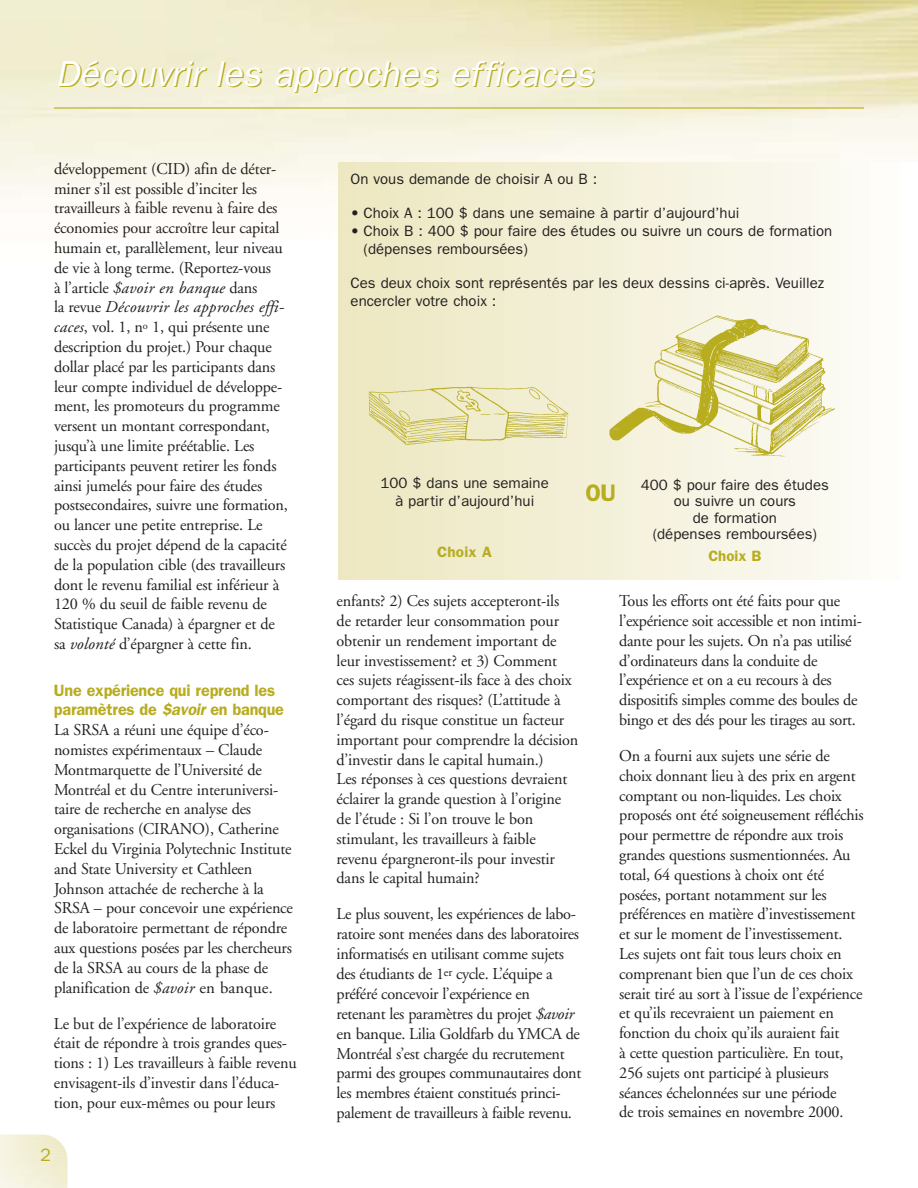
<style>
.page{position:relative;width:918px;height:1188px;background:#fff}
.page>*{position:absolute;margin:0;border:0;box-sizing:border-box;transform-origin:0 0}
.t1{font:italic 36px "Franklin Gothic";color:#b8ac1f}
.t2{font:600 24px "Franklin Gothic";color:#b8ac1f}
.t3{font:18px "Franklin Gothic";color:#b8ac1f}
.t4{font:16.5px/19.8px "Adobe Garamond";letter-spacing:-.01em;color:#231f1f}
.t5{font:600 16.5px/19.5px "Franklin Gothic";letter-spacing:-.01em;color:#b8ac1f}
.t6{font:15px/18px "Franklin Gothic";color:#231f1f}
.t7{font:600 15px "Franklin Gothic";letter-spacing:.005em;color:#b8ac1f}
.s1{font-style:italic}
</style>
<div class="page">
<img style="left:0;top:1135px;width:68px;height:53px">
<hr style="left:54px;top:107px;width:810px;height:2px;background:#b8ac1f">
<div style="left:338px;top:162px;width:8px;height:417px;background:#ede8c1"></div>
<div style="left:347px;top:162px;width:9px;height:417px;background:#eee8c2"></div>
<div style="left:357px;top:162px;width:9px;height:417px;background:#eee8c3"></div>
<div style="left:367px;top:162px;width:9px;height:417px;background:#eee9c3"></div>
<div style="left:377px;top:162px;width:9px;height:417px;background:#eee9c5"></div>
<div style="left:387px;top:162px;width:8px;height:417px;background:#eee9c5"></div>
<div style="left:396px;top:162px;width:9px;height:417px;background:#eeeac7"></div>
<div style="left:406px;top:162px;width:9px;height:417px;background:#eeeac7"></div>
<div style="left:416px;top:162px;width:9px;height:417px;background:#eeeac8"></div>
<div style="left:426px;top:162px;width:9px;height:417px;background:#efebc8"></div>
<div style="left:436px;top:162px;width:9px;height:417px;background:#efebca"></div>
<div style="left:446px;top:162px;width:9px;height:417px;background:#efebcb"></div>
<div style="left:456px;top:162px;width:9px;height:417px;background:#f0eccc"></div>
<div style="left:466px;top:162px;width:9px;height:417px;background:#f0eccd"></div>
<div style="left:476px;top:162px;width:8px;height:417px;background:#f0edce"></div>
<div style="left:485px;top:162px;width:9px;height:417px;background:#f0edcf"></div>
<div style="left:495px;top:162px;width:9px;height:417px;background:#f0edcf"></div>
<div style="left:505px;top:162px;width:9px;height:417px;background:#f1eed1"></div>
<div style="left:515px;top:162px;width:9px;height:417px;background:#f1eed2"></div>
<div style="left:525px;top:162px;width:9px;height:417px;background:#f1eed2"></div>
<div style="left:535px;top:162px;width:9px;height:417px;background:#f2eed4"></div>
<div style="left:545px;top:162px;width:9px;height:417px;background:#f2eed4"></div>
<div style="left:555px;top:162px;width:9px;height:417px;background:#f3efd6"></div>
<div style="left:565px;top:162px;width:8px;height:417px;background:#f3efd6"></div>
<div style="left:574px;top:162px;width:9px;height:417px;background:#f3efd7"></div>
<div style="left:584px;top:162px;width:9px;height:417px;background:#f3f0d8"></div>
<div style="left:594px;top:162px;width:9px;height:417px;background:#f3f0d8"></div>
<div style="left:604px;top:162px;width:9px;height:417px;background:#f3f0da"></div>
<div style="left:614px;top:162px;width:9px;height:417px;background:#f4f1db"></div>
<div style="left:624px;top:162px;width:9px;height:417px;background:#f4f1dc"></div>
<div style="left:634px;top:162px;width:9px;height:417px;background:#f6f2de"></div>
<div style="left:644px;top:162px;width:9px;height:417px;background:#f6f2de"></div>
<div style="left:654px;top:162px;width:8px;height:417px;background:#f6f2df"></div>
<div style="left:663px;top:162px;width:9px;height:417px;background:#f6f3e0"></div>
<div style="left:673px;top:162px;width:9px;height:417px;background:#f6f3e0"></div>
<div style="left:683px;top:162px;width:9px;height:417px;background:#f6f3e2"></div>
<div style="left:693px;top:162px;width:9px;height:417px;background:#f6f4e4"></div>
<div style="left:703px;top:162px;width:9px;height:417px;background:#f6f4e4"></div>
<div style="left:713px;top:162px;width:9px;height:417px;background:#f7f6e6"></div>
<div style="left:723px;top:162px;width:9px;height:417px;background:#f7f6e7"></div>
<div style="left:733px;top:162px;width:9px;height:417px;background:#f7f6e7"></div>
<div style="left:743px;top:162px;width:8px;height:417px;background:#f8f6e9"></div>
<div style="left:752px;top:162px;width:9px;height:417px;background:#f8f6ea"></div>
<div style="left:762px;top:162px;width:9px;height:417px;background:#f8f6ea"></div>
<div style="left:772px;top:162px;width:9px;height:417px;background:#f9f7ec"></div>
<div style="left:782px;top:162px;width:9px;height:417px;background:#f9f7ed"></div>
<div style="left:792px;top:162px;width:9px;height:417px;background:#faf8ee"></div>
<div style="left:802px;top:162px;width:9px;height:417px;background:#faf8ee"></div>
<div style="left:812px;top:162px;width:9px;height:417px;background:#faf8ef"></div>
<div style="left:822px;top:162px;width:9px;height:417px;background:#fbfaf1"></div>
<div style="left:832px;top:162px;width:8px;height:417px;background:#fbfaf2"></div>
<div style="left:842px;top:162px;width:8px;height:417px;background:#fbfaf3"></div>
<div style="left:851px;top:162px;width:9px;height:417px;background:#fcfbf6"></div>
<div style="left:861px;top:162px;width:9px;height:417px;background:#fcfbf6"></div>
<div style="left:871px;top:162px;width:9px;height:417px;background:#fefdf8"></div>
<div style="left:881px;top:162px;width:9px;height:417px;background:#fefdf9"></div>
<div style="left:891px;top:162px;width:9px;height:417px;background:#fefdfa"></div>
<img style="left:356px;top:365px;width:218px;height:106px">
<img style="left:609px;top:300px;width:232px;height:169px">
<h1 class="t1" style="left:57px;top:62px;width:540px">Découvrir les approches efficaces</h1>
<p class="t4" style="left:54px;top:160px;width:235px">développement (CID) afin de déter&shy;miner s’il est possible d’inciter les travailleurs à faible revenu à faire des économies pour accroître leur capital humain et, parallèlement, leur niveau de vie à long terme. (Reportez-vous<br>à l’article <span class="s1">$avoir en banque</span> dans<br>la revue <span class="s1">Découvrir les approches effi&shy;caces</span>, vol. 1, n<sup>o</sup> 1, qui présente une description du projet.) Pour chaque dollar placé par les participants dans leur compte individuel de développe&shy;ment, les promoteurs du programme versent un montant correspondant, jusqu’à une limite préétablie. Les participants peuvent retirer les fonds ainsi jumelés pour faire des études postsecondaires, suivre une formation, ou lancer une petite entreprise. Le succès du projet dépend de la capacité de la population cible (des travailleurs dont le revenu familial est inférieur à 120 % du seuil de faible revenu de Statistique Canada) à épargner et de sa <span class="s1">volonté</span> d’épargner à cette fin.</p>
<p class="t5" style="left:54px;top:682px;width:232px">Une expérience qui reprend les paramètres de <span class="s1">$avoir</span> en banque</p>
<p class="t4" style="left:54px;top:722px;width:241px">La SRSA a réuni une équipe d’éco&shy;nomistes expérimentaux – Claude Montmarquette de l’Université de Montréal et du Centre interuniversi&shy;taire de recherche en analyse des organisations (CIRANO), Catherine Eckel du Virginia Polytechnic Institute and State University et Cathleen Johnson attachée de recherche à la SRSA – pour concevoir une expérience de laboratoire permettant de répondre aux questions posées par les chercheurs de la SRSA au cours de la phase de planification de <span class="s1">$avoir</span> en banque.</p>
<p class="t4" style="left:54px;top:1015px;width:244px">Le but de l’expérience de laboratoire était de répondre à trois grandes ques&shy;tions : 1) Les travailleurs à faible revenu envisagent-ils d’investir dans l’éduca&shy;tion, pour eux-mêmes ou pour leurs</p>
<p class="t3" style="left:40px;top:1149px;width:12px">2</p>
<p class="t6" style="left:351px;top:171px;width:248px">On vous demande de choisir A ou B :</p>
<p class="t6" style="left:351px;top:205px;width:390px">• Choix A : 100 $ dans une semaine à partir d’aujourd’hui</p>
<p class="t6" style="left:364px;top:223px;width:470px;text-indent:-13px">• Choix B : 400 $ pour faire des études ou suivre un cours de formation (dépenses remboursées)</p>
<p class="t6" style="left:351px;top:275px;width:475px">Ces deux choix sont représentés par les deux dessins ci-après. Veuillez encercler votre choix :</p>
<p class="t6" style="left:381px;top:476px;width:170px;text-align:center">100 $ dans une semaine à partir d’aujourd’hui</p>
<p class="t7" style="left:437px;top:547px;width:56px">Choix A</p>
<h2 class="t2" style="left:585px;top:484px;width:32px">OU</h2>
<p class="t6" style="left:641px;top:478px;width:190px;line-height:16.5px;text-align:center">400 $ pour faire des études ou suivre un cours<br>de formation<br>(dépenses remboursées)</p>
<p class="t7" style="left:708px;top:551px;width:54px">Choix B</p>
<p class="t4" style="left:337px;top:593px;width:243px">enfants? 2) Ces sujets accepteront-ils<br>de retarder leur consommation pour obtenir un rendement important de leur investissement? et 3) Comment ces sujets réagissent-ils face à des choix comportant des risques? (L’attitude à l’égard du risque constitue un facteur important pour comprendre la décision d’investir dans le capital humain.)<br>Les réponses à ces questions devraient éclairer la grande question à l’origine de l’étude : Si l’on trouve le bon stimulant, les travailleurs à faible revenu épargneront-ils pour investir dans le capital humain?</p>
<p class="t4" style="left:337px;top:906px;width:246px">Le plus souvent, les expériences de labo&shy;ratoire sont menées dans des laboratoires informatisés en utilisant comme sujets des étudiants de 1<sup>er</sup> cycle. L’équipe a préféré concevoir l’expérience en retenant les paramètres du projet <span class="s1">$avoir </span>en banque. Lilia Goldfarb du YMCA de Montréal s’est chargée du recrutement parmi des groupes communautaires dont les membres étaient constitués princi&shy;palement de travailleurs à faible revenu.</p>
<p class="t4" style="left:619px;top:593px;width:244px">Tous les efforts ont été faits pour que l’expérience soit accessible et non intimi&shy;dante pour les sujets. On n’a pas utilisé d’ordinateurs dans la conduite de l’expérience et on a eu recours à des dispositifs simples comme des boules de bingo et des dés pour les tirages au sort.</p>
<p class="t4" style="left:619px;top:747px;width:246px">On a fourni aux sujets une série de choix donnant lieu à des prix en argent comptant ou non-liquides. Les choix proposés ont été soigneusement réfléchis pour permettre de répondre aux trois grandes questions susmentionnées. Au total, 64 questions à choix ont été posées, portant notamment sur les préférences en matière d’investissement et sur le moment de l’investissement.<br>Les sujets ont fait tous leurs choix en comprenant bien que l’un de ces choix serait tiré au sort à l’issue de l’expérience et qu’ils recevraient un paiement en fonction du choix qu’ils auraient fait<br>à cette question particulière. En tout, 256 sujets ont participé à plusieurs séances échelonnées sur une période<br>de trois semaines en novembre 2000.</p>
</div>
